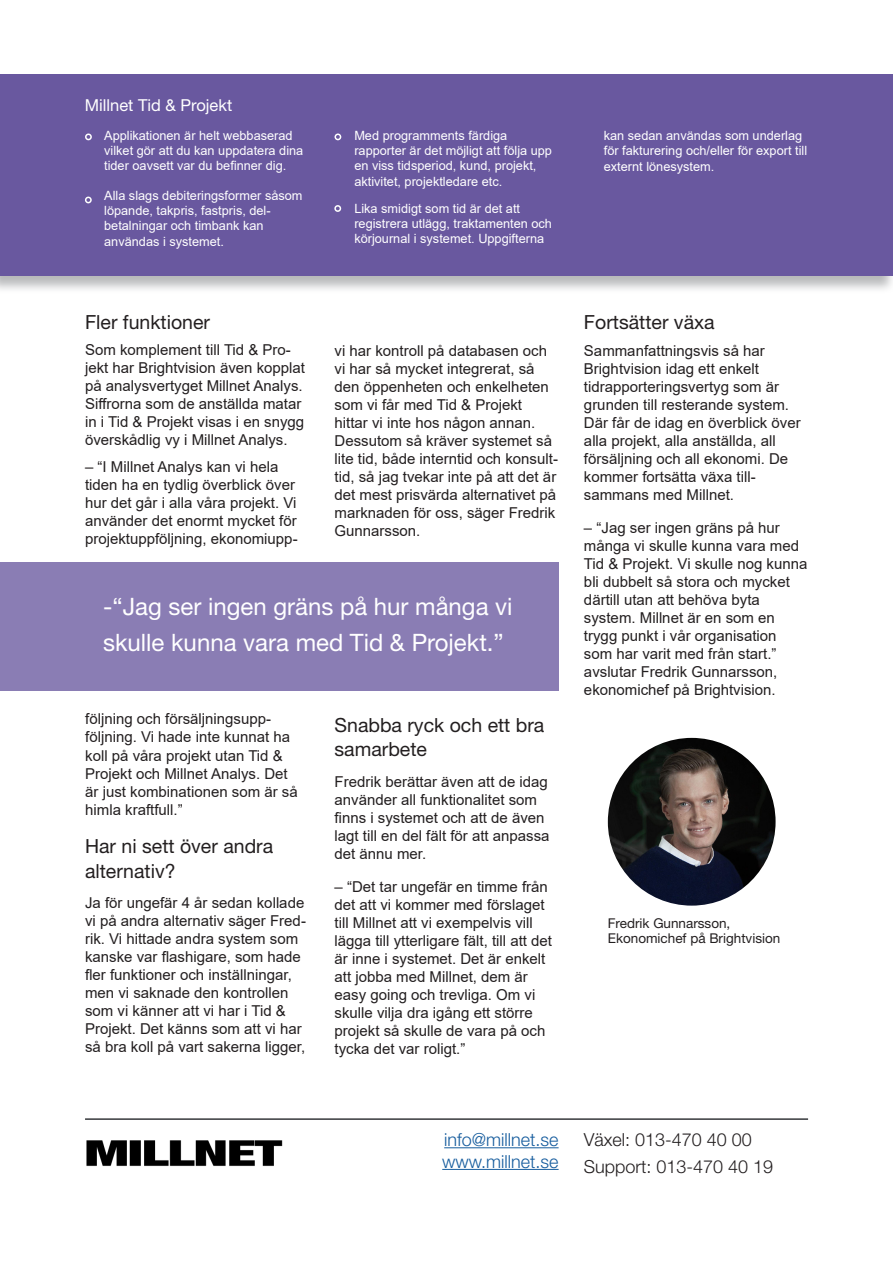
<style>
.page{position:relative;width:893px;height:1263px;background:#fff}
.page>*{position:absolute;margin:0;border:0;box-sizing:border-box;transform-origin:0 0}
.Huvudrubrik{font:24px/36px "Helvetica Neue";color:#fff}
.Rubriker{font:19.5px "Helvetica Neue";color:#231f20}
.t1{font:300 18px "Helvetica Neue";color:#231f20}
.t2{font:300 18px "Helvetica Neue";color:#175d9e}
.Rubriker-2{font:16.5px "Helvetica Neue";color:#fff}
.Text{font:15px/18px "Arial";color:#231f20}
.t3{font:13.5px "Helvetica Neue";color:#231f20}
.Text-2{font:12.75px/15.3px "Arial";color:#fff}
</style>
<div class="page">
<hr style="left:444px;top:1147px;width:115px;height:1px;background:#175d9e">
<hr style="left:442px;top:1169px;width:117px;height:1px;background:#175d9e">
<img style="left:86px;top:1140px;width:196px;height:26px">
<hr style="left:85px;top:1118px;width:723px;height:2px;background:#36393c">
<div style="left:0;top:563px;width:559px;height:128px;background:#8a7db4"></div>
<img style="left:608px;top:738px;width:168px;height:168px;border-radius:84px">
<div style="left:0;top:74px;width:893px;height:220px;background:#848689;opacity:.58"></div>
<div style="left:0;top:74px;width:893px;height:202px;background:#69589f"></div>
<div style="left:85px;top:197px;width:7px;height:6px;border:2px solid #fff;border-radius:50%"></div>
<div style="left:334px;top:133px;width:7px;height:7px;border:2px solid #fff;border-radius:50%"></div>
<div style="left:334px;top:205px;width:7px;height:7px;border:2px solid #fff;border-radius:50%"></div>
<div style="left:85px;top:133px;width:7px;height:7px;border:2px solid #fff;border-radius:50%"></div>
<p class="Rubriker-2" style="left:85px;top:94px;width:149px">Millnet Tid &amp; Projekt</p>
<p class="Text-2" style="left:104px;top:128px;width:201px">Applikationen är helt webbaserad vilket gör att du kan uppdatera dina tider oavsett var du befinner dig.</p>
<p class="Text-2" style="left:104px;top:187px;width:200px">Alla slags debiteringsformer såsom löpande, takpris, fastpris, del&shy;betalningar och timbank kan användas i systemet.</p>
<p class="Text-2" style="left:354px;top:128px;width:199px">Med programments färdiga rapporter är det möjligt att följa upp en viss tidsperiod, kund, projekt, aktivitet, projektledare etc.</p>
<p class="Text-2" style="left:354px;top:200px;width:199px">Lika smidigt som tid är det att registrera utlägg, traktamenten och körjournal i systemet. Uppgifterna</p>
<p class="Text-2" style="left:604px;top:128px;width:205px">kan sedan användas som underlag för fakturering och/eller för export till externt lönesystem.</p>
<p class="Rubriker" style="left:85px;top:308px;width:126px">Fler funktioner</p>
<p class="Rubriker" style="left:584px;top:308px;width:132px">Fortsätter växa</p>
<p class="Text" style="left:85px;top:341px;width:222px">Som komplement till Tid &amp; Pro&shy;jekt har Brightvision även kopplat på analysvertyget Millnet Analys.<br>Siffrorna som de anställda matar in i Tid &amp; Projekt visas i en snygg överskådlig vy i Millnet Analys.</p>
<p class="Text" style="left:85px;top:457px;width:214px">– “I Millnet Analys kan vi hela tiden ha en tydlig överblick över hur det går i alla våra projekt. Vi använder det enormt mycket för projektuppföljning, ekonomiupp-</p>
<p class="Text" style="left:334px;top:342px;width:225px">vi har kontroll på databasen och vi har så mycket integrerat, så den öppenheten och enkelheten som vi får med Tid &amp; Projekt hittar vi inte hos någon annan.<br>Dessutom så kräver systemet så lite tid, både interntid och konsult&shy;tid, så jag tvekar inte på att det är det mest prisvärda alternativet på marknaden för oss, säger Fredrik<br>Gunnarsson.</p>
<p class="Huvudrubrik" style="left:103px;top:590px;width:411px">-“Jag ser ingen gräns på hur många vi skulle kunna vara med Tid &amp; Projekt.”</p>
<p class="Text" style="left:85px;top:710px;width:187px">följning och försäljningsupp-</p>
<p class="Text" style="left:85px;top:728px;width:214px">följning. Vi hade inte kunnat ha koll på våra projekt utan Tid &amp;<br>Projekt och Millnet Analys. Det är just kombinationen som är så himla kraftfull.”</p>
<p class="Rubriker" style="left:85px;top:832px;width:190px">Har ni sett över andra</p>
<p class="Rubriker" style="left:85px;top:857px;width:92px">alternativ?</p>
<p class="Text" style="left:85px;top:894px;width:222px">Ja för ungefär 4 år sedan kollade vi på andra alternativ säger Fred&shy;rik. Vi hittade andra system som kanske var flashigare, som hade fler funktioner och inställningar, men vi saknade den kontrollen som vi känner att vi har i Tid &amp;<br>Projekt. Det känns som att vi har så bra koll på vart sakerna ligger,</p>
<p class="Rubriker" style="left:334px;top:711px;width:211px">Snabba ryck och ett bra</p>
<p class="Rubriker" style="left:334px;top:735px;width:94px">samarbete</p>
<p class="Text" style="left:334px;top:773px;width:217px">Fredrik berättar även att de idag använder all funktionalitet som finns i systemet och att de även lagt till en del fält för att anpassa det ännu mer.</p>
<p class="Text" style="left:334px;top:878px;width:219px">– “Det tar ungefär en timme från det att vi kommer med förslaget till Millnet att vi exempelvis vill lägga till ytterligare fält, till att det är inne i systemet. Det är enkelt att jobba med Millnet, dem är easy going och trevliga. Om vi skulle vilja dra igång ett större projekt så skulle de vara på och tycka det var roligt.”</p>
<p class="Text" style="left:584px;top:342px;width:182px">Sammanfattningsvis så har<br>Brightvision idag ett enkelt</p>
<p class="Text" style="left:584px;top:378px;width:218px">tidrapporteringsvertyg som är grunden till resterande system.<br>Där får de idag en överblick över alla projekt, alla anställda, all försäljning och all ekonomi. De kommer fortsätta växa till-</p>
<p class="Text" style="left:584px;top:486px;width:152px">sammans med Millnet.</p>
<p class="Text" style="left:584px;top:518px;width:225px">– “Jag ser ingen gräns på hur många vi skulle kunna vara med<br>Tid &amp; Projekt. Vi skulle nog kunna bli dubbelt så stora och mycket därtill utan att behöva byta</p>
<p class="Text" style="left:584px;top:608px;width:195px">system. Millnet är en som en trygg punkt i vår organisation som har varit med från start.” avslutar Fredrik Gunnarsson,</p>
<p class="Text" style="left:584px;top:680px;width:193px">ekonomichef på Brightvision.</p>
<p class="t3" style="left:608px;top:913px;width:124px">Fredrik Gunnarsson,</p>
<p class="t3" style="left:608px;top:928px;width:174px">Ekonomichef på Brightvision</p>
<p class="t2" style="left:444px;top:1125px;width:116px">info@millnet.se</p>
<p class="t2" style="left:442px;top:1147px;width:118px">www.millnet.se</p>
<p class="t1" style="left:584px;top:1125px;width:170px">Växel: 013-470 40 00</p>
<p class="t1" style="left:584px;top:1152px;width:191px">Support: 013-470 40 19</p>
</div>
